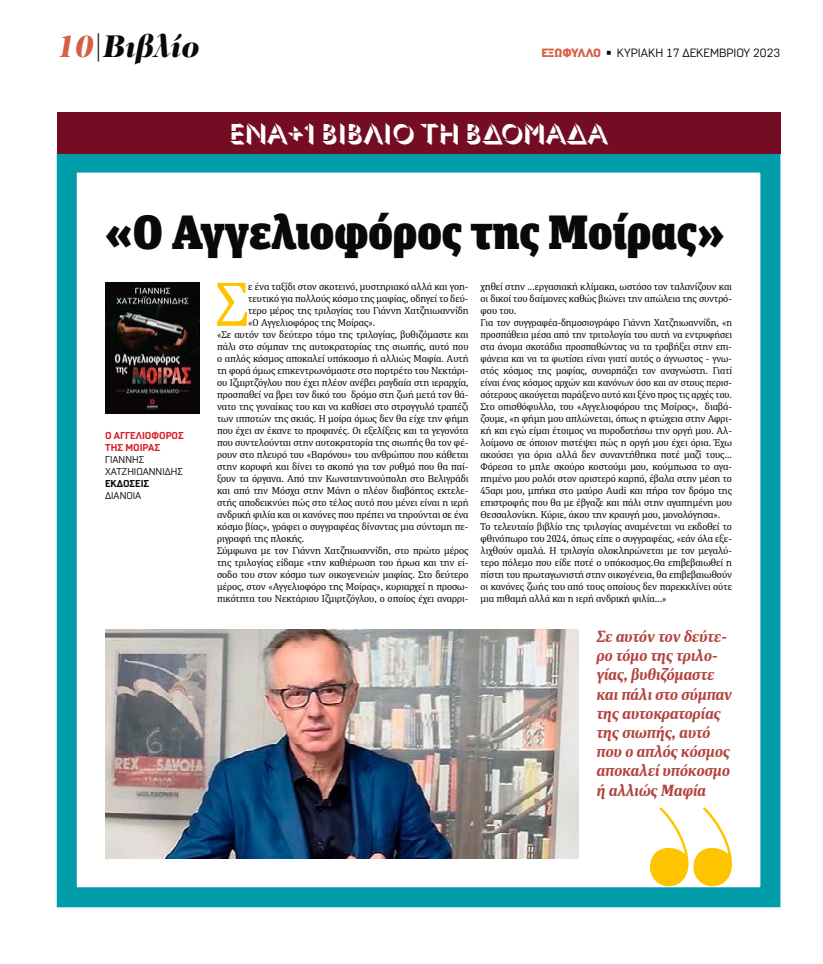
<style>
.page{position:relative;width:823px;height:964px;background:#fff}
.page>*{position:absolute;margin:0;border:0;box-sizing:border-box;transform-origin:0 0}
.t1{font:61.7px "PFDIN Serif";color:#ffc400}
.t2{font:900 48px "FF Unit Slab Pro";color:#090909}
.t3{font:italic 900 32px "PF Regal Display Pro";color:#090909}
.t4{font:300 28px "Gill Sans Nova Shadowed";color:#fff}
.t5{font:italic 700 16px/19.2px "PFDIN Serif";color:#b3433e}
.t6{font:12px "Normative Pro";color:#090909}
.t7{font:10px/12px "PFDIN Serif";color:#090909}
.t8{font:10px/12px "Normative Pro";color:#090909}
.t9{font:700 10px/12px "Normative Pro";color:#d81f27}
.t10{font:700 10px "Normative Pro";color:#090909}
.s1{color:#d55f44}
.s2{font-weight:900;color:#d55f44}
</style>
<div class="page">
<div style="left:57px;top:153px;width:723px;height:754px;background:#fff;border:20px solid #009ca9"></div>
<div style="left:57px;top:112px;width:723px;height:42px;background:#740c24"></div>
<img style="left:105px;top:282px;width:94px;height:132px">
<img style="left:105px;top:629px;width:473px;height:230px">
<svg style="left:649px;top:807px;width:82px;height:79px"></svg>
<h3 class="t3" style="left:57px;top:26px;width:144px"><span class="s1">10</span>|Βιβλίο</h3>
<p class="t6" style="left:541px;top:46px;width:240px"><span class="s2">ΕΞΩΦΥΛΛΟ</span> ◾ ΚΥΡΙΑΚΗ 17 ΔΕΚΕΜΒΡΙΟΥ 2023</p>
<h3 class="t4" style="left:229px;top:116px;width:380px">ENA+1 ΒΙΒΛΙΟ ΤΗ ΒΔΟΜΑΔΑ</h3>
<h2 class="t2" style="left:105px;top:196px;width:620px">«Ο Αγγελιοφόρος της Μοίρας»</h2>
<p class="t9" style="left:105px;top:430px;width:80px">Ο ΑΓΓΕΛΙΟΦΟΡΟΣ<br>ΤΗΣ ΜΟΙΡΑΣ</p>
<p class="t8" style="left:105px;top:454px;width:79px">ΓΙΑΝΝΗΣ<br>ΧΑΤΖΗΙΩΑΝΝΙΔΗΣ</p>
<p class="t10" style="left:105px;top:478px;width:46px">ΕΚΔΟΣΕΙΣ</p>
<p class="t8" style="left:105px;top:490px;width:38px">ΔΙΑΝΟΙΑ</p>
<h1 class="t1" style="left:215px;top:266px;width:35px">Σ</h1>
<p class="t7" style="left:248px;top:280px;width:222px">ε ένα ταξίδι στον σκοτεινό, μυστηριακό αλλά και γοη-</p>
<p class="t7" style="left:248px;top:292px;width:222px">τευτικό για πολλούς κόσμο της μαφίας, οδηγεί το δεύ-</p>
<p class="t7" style="left:248px;top:304px;width:222px">τερο μέρος της τριλογίας του Γιάννη Χατζηιωαννίδη</p>
<p class="t7" style="left:248px;top:316px;width:128px">«Ο Αγγελιοφόρος της Μοίρας».</p>
<p class="t7" style="left:217px;top:328px;width:253px">«Σε αυτόν τον δεύτερο τόμο της τριλογίας, βυθιζόμαστε και</p>
<p class="t7" style="left:217px;top:340px;width:253px">πάλι στο σύμπαν της αυτοκρατορίας της σιωπής, αυτό που</p>
<p class="t7" style="left:217px;top:352px;width:253px">ο απλός κόσμος αποκαλεί υπόκοσμο ή αλλιώς Μαφία. Αυτή</p>
<p class="t7" style="left:217px;top:364px;width:253px">τη φορά όμως επικεντρωνόμαστε στο πορτρέτο του Νεκτάρι-</p>
<p class="t7" style="left:217px;top:376px;width:253px">ου Ιζμιρτζόγλου που έχει πλέον ανέβει ραγδαία στη ιεραρχία,</p>
<p class="t7" style="left:217px;top:388px;width:253px">προσπαθεί να βρει τον δικό του δρόμο στη ζωή μετά τον θά-</p>
<p class="t7" style="left:217px;top:400px;width:253px">νατο της γυναίκας του και να καθίσει στο στρογγυλό τραπέζι</p>
<p class="t7" style="left:217px;top:412px;width:253px">των ιπποτών της σκιάς. Η μοίρα όμως δεν θα είχε την φήμη</p>
<p class="t7" style="left:217px;top:424px;width:253px">που έχει αν έκανε το προφανές. Οι εξελίξεις και τα γεγονότα</p>
<p class="t7" style="left:217px;top:436px;width:253px">που συντελούνται στην αυτοκρατορία της σιωπής θα τον φέ-</p>
<p class="t7" style="left:217px;top:448px;width:253px">ρουν στο πλευρό του «Βαρόνου» του ανθρώπου που κάθεται</p>
<p class="t7" style="left:217px;top:460px;width:253px">στην κορυφή και δίνει το σκοπό για τον ρυθμό που θα παί-</p>
<p class="t7" style="left:217px;top:472px;width:253px">ξουν τα όργανα. Από την Κωνσταντινούπολη στο Βελιγράδι</p>
<p class="t7" style="left:217px;top:484px;width:253px">και από την Μόσχα στην Μάνη ο πλέον διαβόητος εκτελε-</p>
<p class="t7" style="left:217px;top:496px;width:253px">στής αποδεικνύει πώς στο τέλος αυτό που μένει είναι η ιερή</p>
<p class="t7" style="left:217px;top:508px;width:253px">ανδρική φιλία και οι κανόνες που πρέπει να τηρούνται σε ένα</p>
<p class="t7" style="left:217px;top:520px;width:253px">κόσμο βίας», γράφει ο συγγραφέας δίνοντας μια σύντομη πε-</p>
<p class="t7" style="left:217px;top:532px;width:89px">ριγραφή της πλοκής.</p>
<p class="t7" style="left:217px;top:544px;width:253px">Σύμφωνα με τον Γιάννη Χατζηιωαννίδη, στο πρώτο μέρος</p>
<p class="t7" style="left:217px;top:556px;width:253px">της τριλογίας είδαμε «την καθιέρωση του ήρωα και την εί-</p>
<p class="t7" style="left:217px;top:568px;width:253px">σοδο του στον κόσμο των οικογενειών μαφίας. Στο δεύτερο</p>
<p class="t7" style="left:217px;top:580px;width:253px">μέρος, στον «Αγγελιοφόρο της Μοίρας», κυριαρχεί η προσω-</p>
<p class="t7" style="left:217px;top:592px;width:253px">πικότητα του Νεκτάριου Ιζμιρτζόγλου, ο οποίος έχει αναρρι-</p>
<p class="t7" style="left:480px;top:280px;width:253px">χηθεί στην ...εργασιακή κλίμακα, ωστόσο τον ταλανίζουν και οι δικοί του δαίμονες καθώς βιώνει την απώλεια της συντρό&shy;φου του.<br>Για τον συγγραφέα-δημοσιογράφο Γιάννη Χατζηιωαννίδη, «η προσπάθεια μέσα από την τριτολογία του αυτή να εντρυφήσει στα άνομα σκοτάδια προσπαθώντας να τα τραβήξει στην επι&shy;φάνεια και να τα φωτίσει είναι γιατί αυτός ο άγνωστος - γνω&shy;στός κόσμος της μαφίας, συναρπάζει τον αναγνώστη. Γιατί είναι ένας κόσμος αρχών και κανόνων όσο και αν στους περισ&shy;σότερους ακούγεται παράξενο αυτό και ξένο προς τις αρχές του.<br>Στο οπισθόφυλλο, του «Αγγελιοφόρου της Μοίρας», διαβά&shy;ζουμε, «η φήμη μου απλώνεται, όπως η φτώχεια στην Αφρι&shy;κή και εγώ είμαι έτοιμος να πυροδοτήσω την οργή μου. Αλ&shy;λοίμονο σε όποιον πιστέψει πώς η οργή μου έχει όρια. Έχω ακούσει για όρια αλλά δεν συναντήθηκα ποτέ μαζί τους...<br>Φόρεσα το μπλε σκούρο κοστούμι μου, κούμπωσα το αγα&shy;πημένο μου ρολόι στον αριστερό καρπό, έβαλα στην μέση το 45αρι μου, μπήκα στο μαύρο Audi και πήρα τον δρόμο της επιστροφής που θα με έβγαζε και πάλι στην αγαπημένη μου Θεσσαλονίκη. Κύριε, άκου την κραυγή μου, μονολόγησα».<br>Το τελευταίο βιβλίο της τριλογίας αναμένεται να εκδοθεί το φθινόπωρο του 2024, όπως είπε ο συγγραφέας, «εάν όλα εξε&shy;λιχθούν ομαλά. Η τριλογία ολοκληρώνεται με τον μεγαλύ&shy;τερο πόλεμο που είδε ποτέ ο υπόκοσμος.Θα επιβεβαιωθεί η πίστη του πρωταγωνιστή στην οικογένεια, θα επιβεβαιωθούν οι κανόνες ζωής του από τους οποίους δεν παρεκκλίνει ούτε μια πιθαμή αλλά και η ιερή ανδρική φιλία...»</p>
<h3 class="t5" style="left:596px;top:627px;width:137px">Σε αυτόν τον δεύτε&shy;ρο τόμο της τριλο&shy;γίας, βυθιζόμαστε και πάλι στο σύμπαν της αυτοκρατορίας της σιωπής, αυτό που ο απλός κόσμος αποκαλεί υπόκοσμο ή αλλιώς Μαφία</h3>
</div>
